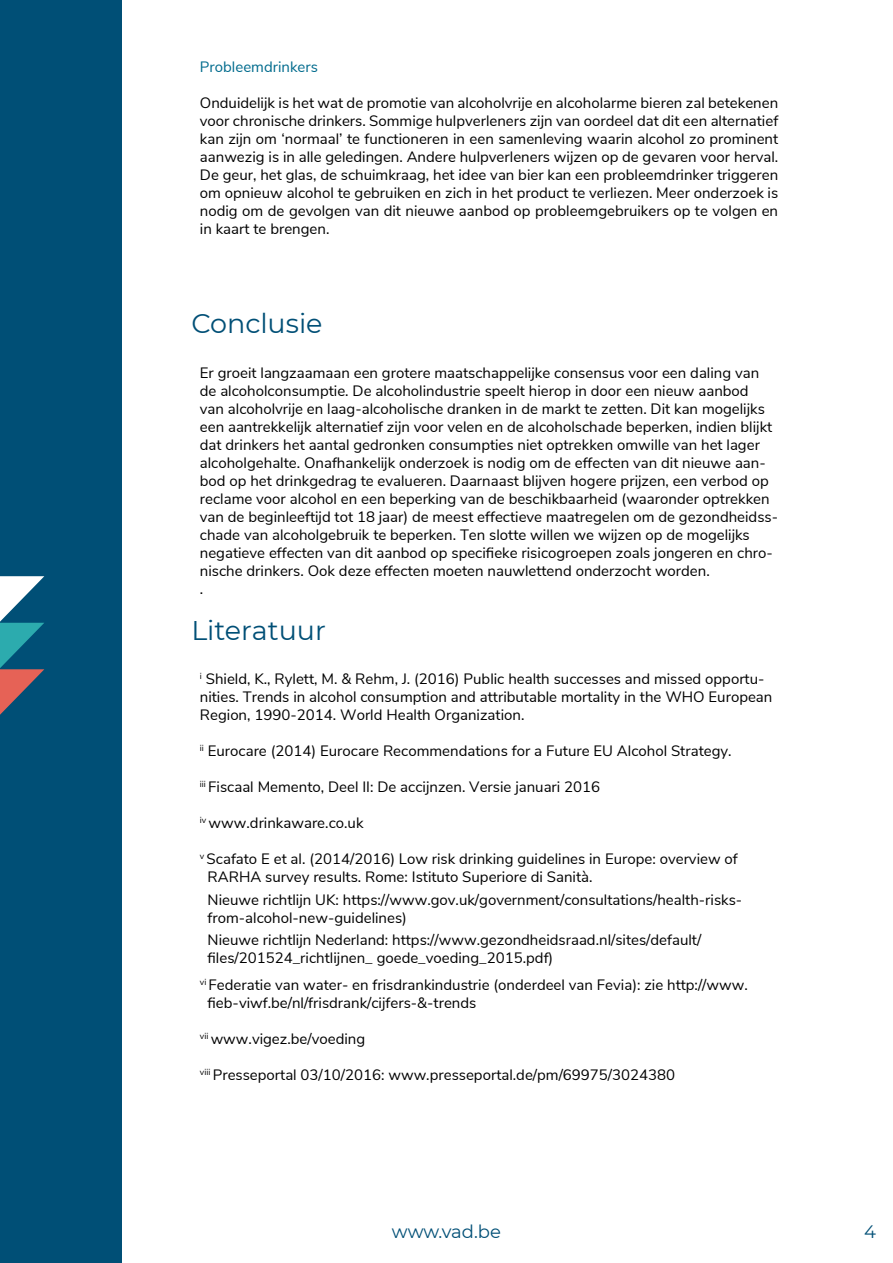
<style>
.page{position:relative;width:893px;height:1263px;background:#fff}
.page>*{position:absolute;margin:0;border:0;box-sizing:border-box;transform-origin:0 0}
.t1{font:27px "Montserrat";color:#004f76}
.t2{font:18px "Montserrat";letter-spacing:-.005em;color:#004f76}
.t3{font:15px/18px "Nunito Sans";color:#000}
.t4{font:15px "Nunito Sans";color:#006b8d}
</style>
<div class="page">
<div style="left:0;top:0;width:122px;height:1263px;background:#004f76"></div>
<svg style="left:0;top:576px;width:44px;height:139px"></svg>
<p class="t4" style="left:200px;top:56px;width:120px">Probleemdrinkers</p>
<p class="t3" style="left:200px;top:93px;width:580px;text-align:justify">Onduidelijk is het wat de promotie van alcoholvrije en alcoholarme bieren zal betekenen voor chronische drinkers. Sommige hulpverleners zijn van oordeel dat dit een alternatief kan zijn om ‘normaal’ te functioneren in een samenleving waarin alcohol zo prominent aanwezig is in alle geledingen. Andere hulpverleners wijzen op de gevaren voor herval.<br>De geur, het glas, de schuimkraag, het idee van bier kan een probleemdrinker triggeren om opnieuw alcohol te gebruiken en zich in het product te verliezen. Meer onderzoek is nodig om de gevolgen van dit nieuwe aanbod op probleemgebruikers op te volgen en in kaart te brengen.</p>
<h1 class="t1" style="left:191px;top:305px;width:133px">Conclusie</h1>
<p class="t3" style="left:200px;top:363px;width:580px">Er groeit langzaamaan een grotere maatschappelijke consensus voor een daling van de alcoholconsumptie. De alcoholindustrie speelt hierop in door een nieuw aanbod<br>van alcoholvrije en laag-alcoholische dranken in de markt te zetten. Dit kan mogelijks een aantrekkelijk alternatief zijn voor velen en de alcoholschade beperken, indien blijkt dat drinkers het aantal gedronken consumpties niet optrekken omwille van het lager alcoholgehalte. Onafhankelijk onderzoek is nodig om de effecten van dit nieuwe aan&shy;bod op het drinkgedrag te evalueren. Daarnaast blijven hogere prijzen, een verbod op reclame voor alcohol en een beperking van de beschikbaarheid (waaronder optrekken van de beginleeftijd tot 18 jaar) de meest effectieve maatregelen om de gezondheidss&shy;chade van alcoholgebruik te beperken. Ten slotte willen we wijzen op de mogelijks negatieve effecten van dit aanbod op specifieke risicogroepen zoals jongeren en chro&shy;nische drinkers. Ook deze effecten moeten nauwlettend onderzocht worden.<br>.</p>
<h1 class="t1" style="left:191px;top:611px;width:136px">Literatuur</h1>
<p class="t3" style="left:200px;top:669px;width:574px"><sup>i</sup> Shield, K., Rylett, M. &amp; Rehm, J. (2016) Public health successes and missed opportu&shy;nities. Trends in alcohol consumption and attributable mortality in the WHO European<br>Region, 1990-2014. World Health Organization.</p>
<p class="t3" style="left:200px;top:741px;width:533px"><sup>ii</sup> Eurocare (2014) Eurocare Recommendations for a Future EU Alcohol Strategy.</p>
<p class="t3" style="left:200px;top:777px;width:402px"><sup>iii</sup> Fiscaal Memento, Deel II: De accijnzen. Versie januari 2016</p>
<p class="t3" style="left:200px;top:813px;width:165px"><sup>iv</sup> www.drinkaware.co.uk</p>
<p class="t3" style="left:208px;top:849px;width:532px;text-indent:-8px"><sup>v</sup> Scafato E et al. (2014/2016) Low risk drinking guidelines in Europe: overview of<br>RARHA survey results. Rome: Istituto Superiore di Sanità.</p>
<p class="t3" style="left:208px;top:889px;width:536px">Nieuwe richtlijn UK: https://www.gov.uk/government/consultations/health-risks&shy;from-alcohol-new-guidelines)</p>
<p class="t3" style="left:208px;top:930px;width:495px">Nieuwe richtlijn Nederland: https://www.gezondheidsraad.nl/sites/default/ files/201524_richtlijnen_ goede_voeding_2015.pdf)</p>
<p class="t3" style="left:208px;top:975px;width:542px;text-indent:-8px"><sup>vi</sup> Federatie van water- en frisdrankindustrie (onderdeel van Fevia): zie http://www. fieb-viwf.be/nl/frisdrank/cijfers-&amp;-trends</p>
<p class="t3" style="left:200px;top:1029px;width:167px"><sup>vii</sup> www.vigez.be/voeding</p>
<p class="t3" style="left:200px;top:1065px;width:477px"><sup>viii</sup> Presseportal 03/10/2016: www.presseportal.de/pm/69975/3024380</p>
<p class="t2" style="left:392px;top:1219px;width:111px">www.vad.be</p>
<p class="t2" style="left:864px;top:1219px;width:13px">4</p>
</div>
